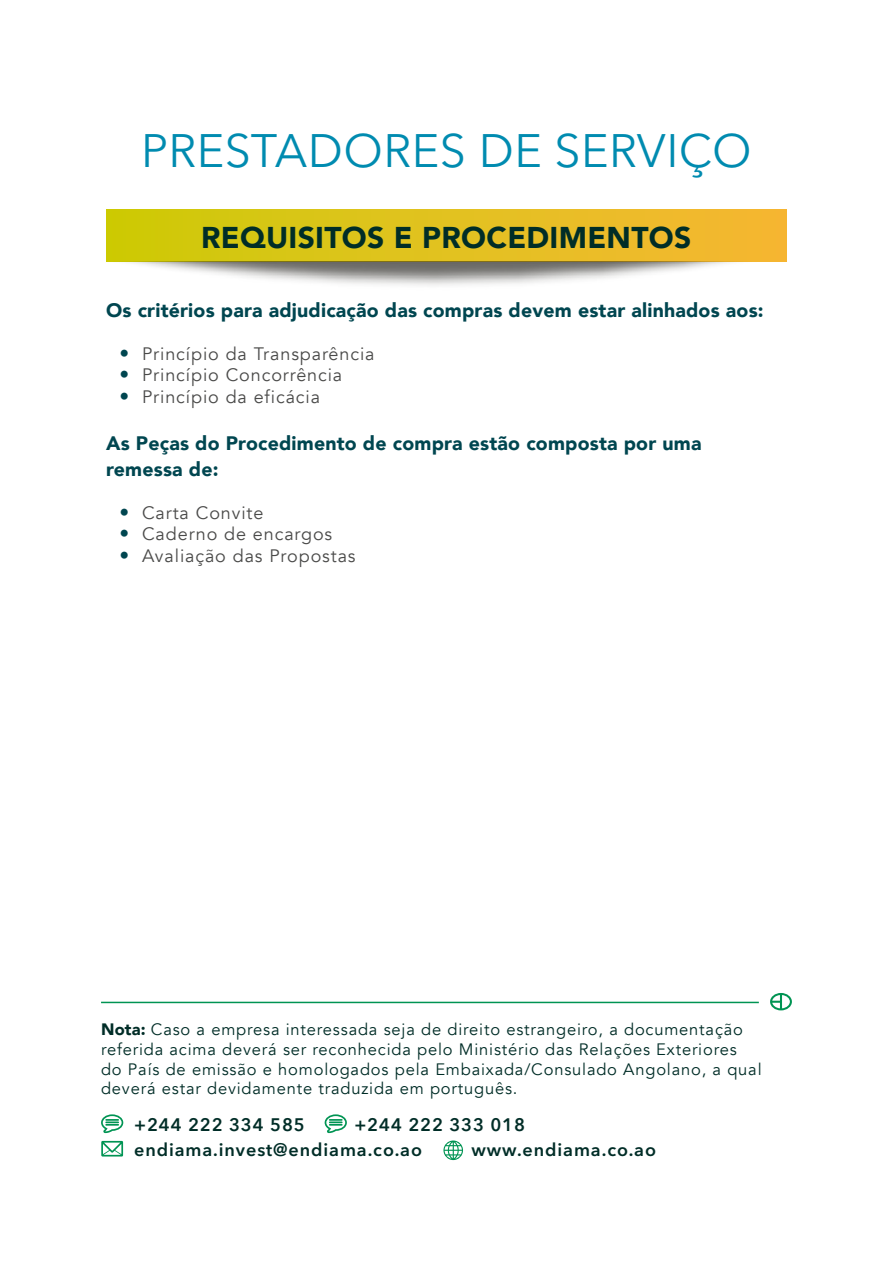
<style>
.page{position:relative;width:893px;height:1263px;background:#fff}
.page>*{position:absolute;margin:0;border:0;box-sizing:border-box;transform-origin:0 0}
.t1{font:46.5px "Avenir Next LT Pro";letter-spacing:.01em;color:#008bb0}
.t2{font:900 30px "Avenir";letter-spacing:.01em;color:#002d27}
.t3{font:900 19.5px/25.5px "Avenir";letter-spacing:.01em;color:#004650}
.t4{font:18px "Avenir";letter-spacing:.05em;color:#4a4a49}
.t5{font:600 18px/24.6px "Avenir Next LT Pro";letter-spacing:.05em;color:#002d27}
.t6{font:16.5px/19.8px "Avenir";letter-spacing:.05em;color:#002d27}
.s1{font-weight:900;font-size:19.5px;color:#004650}
.s2{font-weight:900}
</style>
<div class="page">
<div style="left:106px;top:209px;width:680px;height:53px;background:linear-gradient(to right,#cdcb08,#f6b734)"></div>
<img style="left:129px;top:262px;width:602px;height:24px">
<svg style="left:101px;top:1114px;width:22px;height:19px"></svg>
<svg style="left:325px;top:1114px;width:22px;height:19px"></svg>
<svg style="left:101px;top:1141px;width:22px;height:15px"></svg>
<hr style="left:101px;top:1002px;width:658px;height:1px;background:#009453">
<svg style="left:770px;top:993px;width:22px;height:17px"></svg>
<svg style="left:443px;top:1140px;width:20px;height:20px"></svg>
<h1 class="t1" style="left:141px;top:123px;width:612px">PRESTADORES DE SERVIÇO</h1>
<h2 class="t2" style="left:201px;top:211px;width:492px">REQUISITOS E PROCEDIMENTOS</h2>
<p class="t3" style="left:106px;top:296px;width:659px">Os critérios para adjudicação das compras devem estar alinhados aos:</p>
<p class="t4" style="left:120px;top:343px;width:256px"><span class="s1">•</span> Princípio da Transparência</p>
<p class="t4" style="left:120px;top:364px;width:224px"><span class="s1">•</span> Princípio Concorrência</p>
<p class="t4" style="left:120px;top:386px;width:202px"><span class="s1">•</span> Princípio da eficácia</p>
<p class="t3" style="left:106px;top:430px;width:597px">As Peças do Procedimento de compra estão composta por uma remessa de:</p>
<p class="t4" style="left:120px;top:502px;width:145px"><span class="s1">•</span> Carta Convite</p>
<p class="t4" style="left:120px;top:523px;width:214px"><span class="s1">•</span> Caderno de encargos</p>
<p class="t4" style="left:120px;top:545px;width:238px"><span class="s1">•</span> Avaliação das Propostas</p>
<p class="t6" style="left:101px;top:1019px;width:662px"><span class="s2">Nota:</span> Caso a empresa interessada seja de direito estrangeiro, a documentação referida acima deverá ser reconhecida pelo Ministério das Relações Exteriores<br>do País de emissão e homologados pela Embaixada/Consulado Angolano, a qual deverá estar devidamente traduzida em português.</p>
<p class="t5" style="left:134px;top:1112px;width:172px">+244 222 334 585</p>
<p class="t5" style="left:134px;top:1112px;width:392px;text-indent:220px">+244 222 333 018 endiama.invest@endiama.co.ao</p>
<p class="t5" style="left:471px;top:1137px;width:186px">www.endiama.co.ao</p>
</div>
